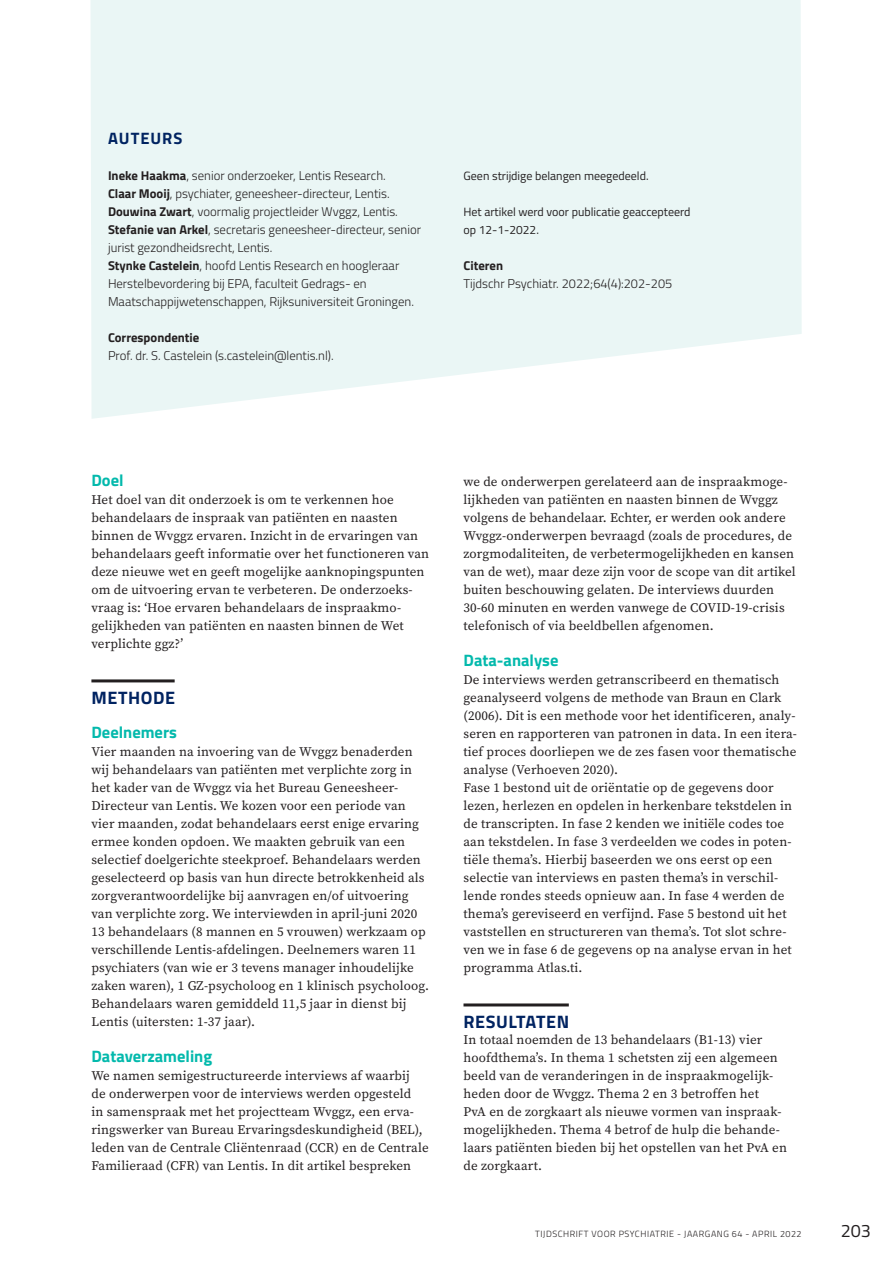
<style>
.page{position:relative;width:893px;height:1263px;background:#fff}
.page>*{position:absolute;margin:0;border:0;box-sizing:border-box;transform-origin:0 0}
.k1{font:700 18px "Titillium Web";letter-spacing:.03em;color:#002361}
.t1{font:18px "Titillium Web";color:#231f20}
.k2{font:700 16.5px "Titillium Web";color:#03b9ac}
.k4{font:700 16.5px "Titillium Web";letter-spacing:.06em;color:#002361}
.standaard{font:13.2px/18px "Source Serif Variable";letter-spacing:.01em;color:#231f20}
.auteurs{font:300 12.75px/18px "Titillium Web";color:#231f20}
.auteurs-2{font:700 12.75px "Titillium Web";color:#231f20}
.onderschrift{font:12px/18px "Titillium Web";color:#231f20}
.t2{font:300 9px "Titillium Web";letter-spacing:.06em;color:#231f20}
.s1{font-weight:700}
</style>
<div class="page">
<svg style="left:90px;top:0;width:712px;height:419px;fill:#eaf6f5"></svg>
<hr style="left:91px;top:679px;width:84px;height:3px;background:#231f20">
<hr style="left:463px;top:1003px;width:106px;height:3px;background:#231f20">
<p class="k4" style="left:108px;top:126px;width:76px">AUTEURS</p>
<p class="auteurs" style="left:108px;top:166px;width:279px"><span class="s1">Ineke Haakma</span>, senior onderzoeker, Lentis Research.</p>
<p class="auteurs" style="left:108px;top:184px;width:283px"><span class="s1">Claar Mooij</span>, psychiater, geneesheer-directeur, Lentis.</p>
<p class="auteurs" style="left:108px;top:202px;width:291px"><span class="s1">Douwina Zwart</span>, voormalig projectleider Wvggz, Lentis.</p>
<p class="auteurs" style="left:108px;top:220px;width:315px"><span class="s1">Stefanie van Arkel</span>, secretaris geneesheer-directeur, senior jurist gezondheidsrecht, Lentis.</p>
<p class="auteurs" style="left:108px;top:256px;width:307px"><span class="s1">Stynke Castelein</span>, hoofd Lentis Research en hoogleraar<br>Herstelbevordering bij EPA, faculteit Gedrags- en<br>Maatschappijwetenschappen, Rijksuniversiteit Groningen.</p>
<p class="auteurs-2" style="left:108px;top:328px;width:93px">Correspondentie</p>
<p class="auteurs" style="left:108px;top:346px;width:227px">Prof. dr. S. Castelein (s.castelein@lentis.nl).</p>
<p class="onderschrift" style="left:463px;top:166px;width:187px">Geen strijdige belangen meegedeeld.</p>
<p class="onderschrift" style="left:463px;top:202px;width:229px">Het artikel werd voor publicatie geaccepteerd op 12-1-2022.</p>
<p class="auteurs-2" style="left:463px;top:256px;width:41px">Citeren</p>
<p class="auteurs" style="left:463px;top:274px;width:210px">Tijdschr Psychiatr. 2022;64(4):202-205</p>
<p class="k2" style="left:91px;top:468px;width:34px">Doel</p>
<p class="standaard" style="left:91px;top:491px;width:339px">Het doel van dit onderzoek is om te verkennen hoe behandelaars de inspraak van patiënten en naasten binnen de Wvggz ervaren. Inzicht in de ervaringen van behandelaars geeft informatie over het functioneren van deze nieuwe wet en geeft mogelijke aanknopingspunten om de uitvoering ervan te verbeteren. De onderzoeks&shy;vraag is: ‘Hoe ervaren behandelaars de inspraakmo&shy;gelijkheden van patiënten en naasten binnen de Wet verplichte ggz?’</p>
<p class="k1" style="left:92px;top:684px;width:85px">METHODE</p>
<p class="k2" style="left:91px;top:720px;width:87px">Deelnemers</p>
<p class="standaard" style="left:91px;top:743px;width:339px">Vier maanden na invoering van de Wvggz benaderden wij behandelaars van patiënten met verplichte zorg in het kader van de Wvggz via het Bureau Geneesheer-Directeur van Lentis. We kozen voor een periode van vier maanden, zodat behandelaars eerst enige ervaring ermee konden opdoen. We maakten gebruik van een selectief doelgerichte steekproef. Behandelaars werden geselecteerd op basis van hun directe betrokkenheid als zorgverantwoordelijke bij aanvragen en/of uitvoering van verplichte zorg. We interviewden in april-juni 2020<br>13 behandelaars (8 mannen en 5 vrouwen) werkzaam op verschillende Lentis-afdelingen. Deelnemers waren 11 psychiaters (van wie er 3 tevens manager inhoudelijke zaken waren), 1 GZ-psycholoog en 1 klinisch psycholoog.<br>Behandelaars waren gemiddeld 11,5 jaar in dienst bij Lentis (uitersten: 1-37 jaar).</p>
<p class="k2" style="left:91px;top:1044px;width:122px">Dataverzameling</p>
<p class="standaard" style="left:91px;top:1067px;width:339px">We namen semigestructureerde interviews af waarbij<br>de onderwerpen voor de interviews werden opgesteld<br>in samenspraak met het projectteam Wvggz, een erva&shy;ringswerker van Bureau Ervaringsdeskundigheid (BEL), leden van de Centrale Cliëntenraad (CCR) en de Centrale Familieraad (CFR) van Lentis. In dit artikel bespreken</p>
<p class="standaard" style="left:463px;top:473px;width:334px">we de onderwerpen gerelateerd aan de inspraakmoge&shy;lijkheden van patiënten en naasten binnen de Wvggz volgens de behandelaar. Echter, er werden ook andere Wvggz-onderwerpen bevraagd (zoals de procedures, de zorgmodaliteiten, de verbetermogelijkheden en kansen van de wet), maar deze zijn voor de scope van dit artikel buiten beschouwing gelaten. De interviews duurden 30-60 minuten en werden vanwege de COVID-19-crisis telefonisch of via beeldbellen afgenomen.</p>
<p class="k2" style="left:463px;top:648px;width:96px">Data-analyse</p>
<p class="standaard" style="left:463px;top:671px;width:335px">De interviews werden getranscribeerd en thematisch geanalyseerd volgens de methode van Braun en Clark (2006). Dit is een methode voor het identificeren, analy&shy;seren en rapporteren van patronen in data. In een itera&shy;tief proces doorliepen we de zes fasen voor thematische analyse (Verhoeven 2020).</p>
<p class="standaard" style="left:463px;top:779px;width:330px">Fase 1 bestond uit de oriëntatie op de gegevens door lezen, herlezen en opdelen in herkenbare tekstdelen in de transcripten. In fase 2 kenden we initiële codes toe aan tekstdelen. In fase 3 verdeelden we codes in poten&shy;tiële thema’s. Hierbij baseerden we ons eerst op een selectie van interviews en pasten thema’s in verschil&shy;lende rondes steeds opnieuw aan. In fase 4 werden de thema’s gereviseerd en verfijnd. Fase 5 bestond uit het vaststellen en structureren van thema’s. Tot slot schre&shy;ven we in fase 6 de gegevens op na analyse ervan in het programma Atlas.ti.</p>
<p class="k1" style="left:464px;top:1008px;width:107px">RESULTATEN</p>
<p class="standaard" style="left:463px;top:1031px;width:325px">In totaal noemden de 13 behandelaars (B1-13) vier hoofdthema’s. In thema 1 schetsten zij een algemeen beeld van de veranderingen in de inspraakmogelijk&shy;heden door de Wvggz. Thema 2 en 3 betroffen het<br>PvA en de zorgkaart als nieuwe vormen van inspraak&shy;mogelijkheden. Thema 4 betrof de hulp die behande&shy;laars patiënten bieden bij het opstellen van het PvA en de zorgkaart.</p>
<p class="t2" style="left:535px;top:1228px;width:268px">TIJDSCHRIFT VOOR PSYCHIATRIE - JAARGANG 64 - APRIL 2022</p>
<h1 class="t1" style="left:841px;top:1218px;width:32px">203</h1>
</div>
